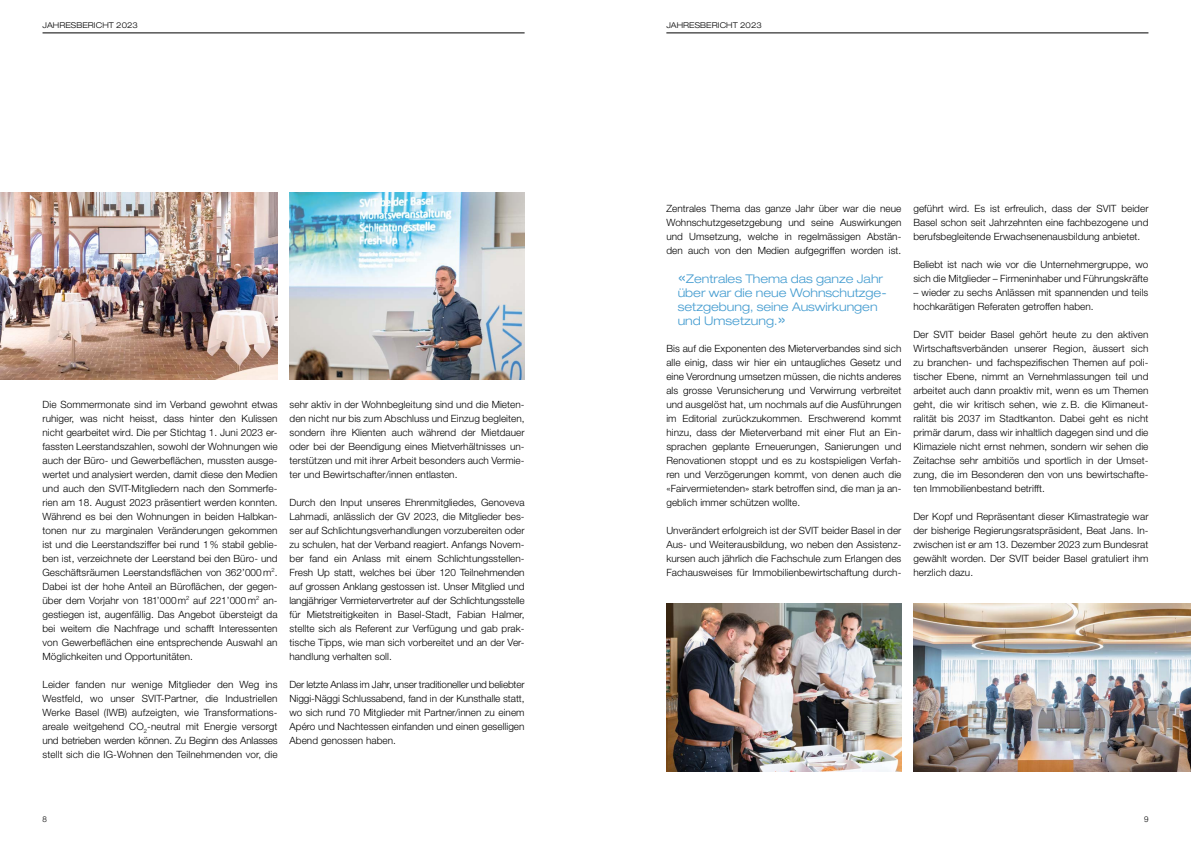
<style>
.page{position:relative;width:1191px;height:842px;background:#fff}
.page>*{position:absolute;margin:0;border:0;box-sizing:border-box;transform-origin:0 0}
.t1{font:300 expanded 12px/14px "Helvetica Neue LT Std";color:#449cd0}
.t2{font:300 10px/14px "Helvetica Neue LT Std";letter-spacing:.005em;color:#000;text-align:justify}
.t3{font:300 expanded 8px "Helvetica Neue LT Std";letter-spacing:.01em;color:#000}
.t4{font:300 8px "Helvetica Neue LT Std";color:#000}
.s1{font-size:17px}
</style>
<div class="page">
<hr style="left:43px;top:33px;width:481px;height:1px;background:#000">
<img style="left:0;top:192px;width:277px;height:188px">
<img style="left:289px;top:192px;width:235px;height:188px">
<hr style="left:666px;top:33px;width:482px;height:1px;background:#000">
<img style="left:913px;top:604px;width:278px;height:168px">
<img style="left:666px;top:604px;width:235px;height:168px">
<p class="t3" style="left:43px;top:21px;width:97px">JAHRESBERICHT 2023</p>
<p class="t3" style="left:666px;top:21px;width:97px">JAHRESBERICHT 2023</p>
<p class="t2" style="left:43px;top:397px;width:236px">Die Sommermonate sind im Verband gewohnt etwas ruhiger, was nicht heisst, dass hinter den Kulissen nicht gearbeitet wird. Die per Stichtag 1. Juni 2023 er&shy;fassten Leerstandszahlen, sowohl der Wohnungen wie auch der Büro- und Gewerbeflächen, mussten ausge&shy;wertet und analysiert werden, damit diese den Medien und auch den SVIT-Mitgliedern nach den Sommerfe&shy;rien am 18. August 2023 präsentiert werden konnten.<br>Während es bei den Wohnungen in beiden Halbkan&shy;tonen nur zu marginalen Veränderungen gekommen ist und die Leerstandsziffer bei rund 1% stabil geblie&shy;ben ist, verzeichnete der Leerstand bei den Büro- und Geschäftsräumen Leerstandsflächen von 362’000m<sup>2</sup>.<br>Dabei ist der hohe Anteil an Büroflächen, der gegen&shy;über dem Vorjahr von 181’000m<sup>2</sup> auf 221’000m<sup>2</sup> an&shy;gestiegen ist, augenfällig. Das Angebot übersteigt da bei weitem die Nachfrage und schafft Interessenten von Gewerbeflächen eine entsprechende Auswahl an Möglichkeiten und Opportunitäten.</p>
<p class="t2" style="left:43px;top:677px;width:236px">Leider fanden nur wenige Mitglieder den Weg ins Westfeld, wo unser SVIT-Partner, die Industriellen Werke Basel (IWB) aufzeigten, wie Transformations&shy;areale weitgehend CO<sub>2</sub>-neutral mit Energie versorgt und betrieben werden können. Zu Beginn des Anlasses stellt sich die IG-Wohnen den Teilnehmenden vor, die</p>
<p class="t2" style="left:289px;top:397px;width:236px">sehr aktiv in der Wohnbegleitung sind und die Mieten&shy;den nicht nur bis zum Abschluss und Einzug begleiten, sondern ihre Klienten auch während der Mietdauer oder bei der Beendigung eines Mietverhältnisses un&shy;terstützen und mit ihrer Arbeit besonders auch Vermie&shy;ter und Bewirtschafter/innen entlasten.</p>
<p class="t2" style="left:289px;top:495px;width:236px">Durch den Input unseres Ehrenmitgliedes, Genoveva Lahmadi, anlässlich der GV 2023, die Mitglieder bes&shy;ser auf Schlichtungsverhandlungen vorzubereiten oder zu schulen, hat der Verband reagiert. Anfangs Novem&shy;ber fand ein Anlass mit einem Schlichtungsstellen-Fresh Up statt, welches bei über 120 Teilnehmenden auf grossen Anklang gestossen ist. Unser Mitglied und langjähriger Vermietervertreter auf der Schlichtungsstelle für Mietstreitigkeiten in Basel-Stadt, Fabian Halmer, stellte sich als Referent zur Verfügung und gab prak&shy;tische Tipps, wie man sich vorbereitet und an der Ver&shy;handlung verhalten soll.</p>
<p class="t2" style="left:289px;top:677px;width:236px">Der letzte Anlass im Jahr, unser traditioneller und beliebter Niggi-Näggi Schlussabend, fand in der Kunsthalle statt, wo sich rund 70 Mitglieder mit Partner/innen zu einem Apéro und Nachtessen einfanden und einen geselligen Abend genossen haben.</p>
<p class="t2" style="left:666px;top:201px;width:236px">Zentrales Thema das ganze Jahr über war die neue Wohnschutzgesetzgebung und seine Auswirkungen und Umsetzung, welche in regelmässigen Abstän&shy;den auch von den Medien aufgegriffen worden ist.</p>
<p class="t1" style="left:677px;top:271px;width:210px"><span class="s1">«</span>Zentrales Thema das ganze Jahr über war die neue Wohnschutzge&shy;setzgebung, seine Auswirkungen und Umsetzung.<span class="s1">»</span></p>
<p class="t2" style="left:666px;top:341px;width:236px">Bis auf die Exponenten des Mieterverbandes sind sich alle einig, dass wir hier ein untaugliches Gesetz und eine Verordnung umsetzen müssen, die nichts anderes als grosse Verunsicherung und Verwirrung verbreitet und ausgelöst hat, um nochmals auf die Ausführungen im Editorial zurückzukommen. Erschwerend kommt hinzu, dass der Mieterverband mit einer Flut an Ein&shy;sprachen geplante Erneuerungen, Sanierungen und Renovationen stoppt und es zu kostspieligen Verfah&shy;ren und Verzögerungen kommt, von denen auch die «Fairvermietenden» stark betroffen sind, die man ja an&shy;geblich immer schützen wollte.</p>
<p class="t2" style="left:666px;top:523px;width:236px">Unverändert erfolgreich ist der SVIT beider Basel in der Aus- und Weiterausbildung, wo neben den Assistenz&shy;kursen auch jährlich die Fachschule zum Erlangen des Fachausweises für Immobilienbewirtschaftung durch-</p>
<p class="t2" style="left:913px;top:201px;width:236px">geführt wird. Es ist erfreulich, dass der SVIT beider Basel schon seit Jahrzehnten eine fachbezogene und berufsbegleitende Erwachsenenausbildung anbietet.</p>
<p class="t2" style="left:913px;top:257px;width:236px">Beliebt ist nach wie vor die Unternehmergruppe, wo sich die Mitglieder – Firmeninhaber und Führungskräfte</p>
<p class="t2" style="left:913px;top:285px;width:236px">– wieder zu sechs Anlässen mit spannenden und teils hochkarätigen Referaten getroffen haben.</p>
<p class="t2" style="left:913px;top:327px;width:236px">Der SVIT beider Basel gehört heute zu den aktiven Wirtschaftsverbänden unserer Region, äussert sich zu branchen- und fachspezifischen Themen auf poli&shy;tischer Ebene, nimmt an Vernehmlassungen teil und arbeitet auch dann proaktiv mit, wenn es um Themen geht, die wir kritisch sehen, wie z.B. die Klimaneut&shy;ralität bis 2037 im Stadtkanton. Dabei geht es nicht primär darum, dass wir inhaltlich dagegen sind und die Klimaziele nicht ernst nehmen, sondern wir sehen die Zeitachse sehr ambitiös und sportlich in der Umset&shy;zung, die im Besonderen den von uns bewirtschafte&shy;ten Immobilienbestand betrifft.</p>
<p class="t2" style="left:913px;top:509px;width:236px">Der Kopf und Repräsentant dieser Klimastrategie war der bisherige Regierungsratspräsident, Beat Jans. In&shy;zwischen ist er am 13. Dezember 2023 zum Bundesrat gewählt worden. Der SVIT beider Basel gratuliert ihm herzlich dazu.</p>
<p class="t4" style="left:43px;top:814px;width:6px">8</p>
<p class="t4" style="left:1144px;top:814px;width:6px">9</p>
</div>
